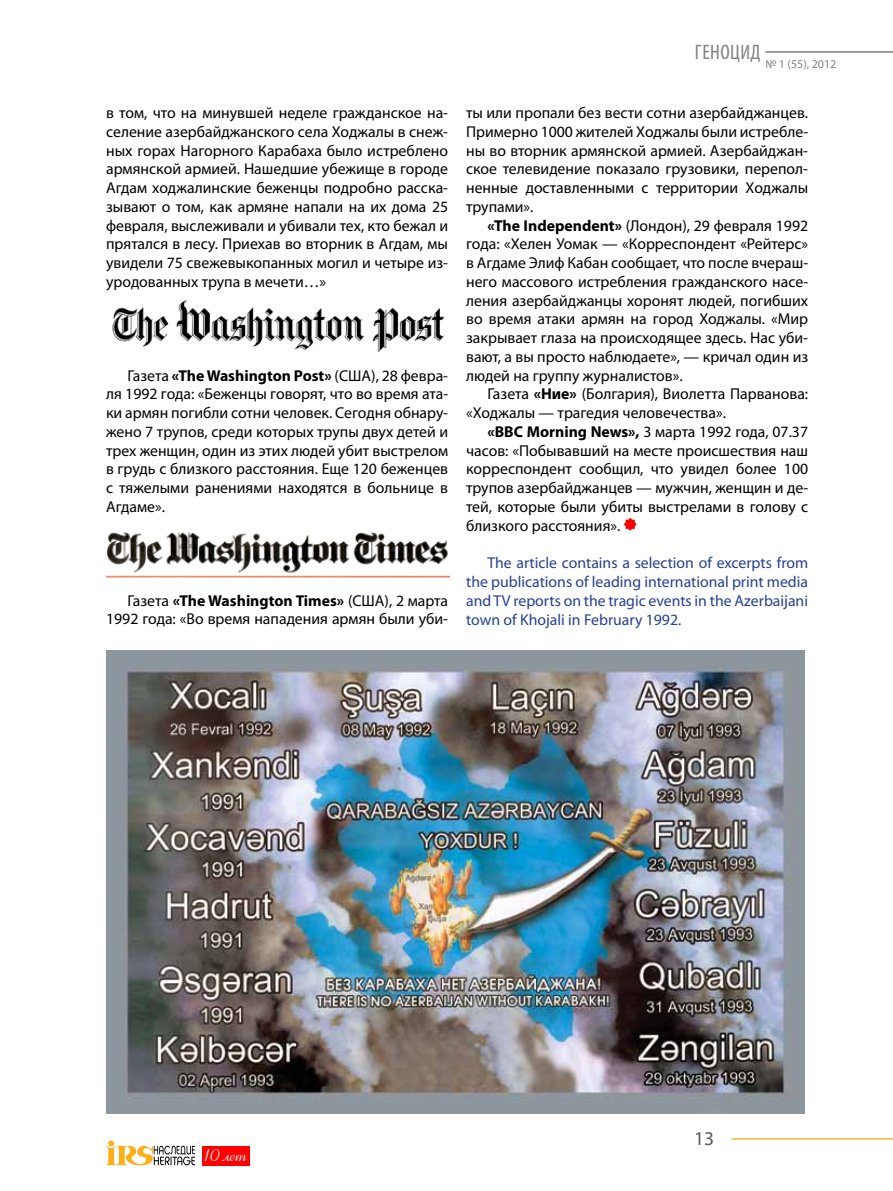
<style>
.page{position:relative;width:893px;height:1191px;background:#fff}
.page>*{position:absolute;margin:0;border:0;box-sizing:border-box;transform-origin:0 0}
.t1{font:28.2px "Cyrillic Ribbon";color:#fff}
.t2{font:condensed 21px "Myriad Pro";color:#808285}
.t3{font:19.5px "Myriad Pro";color:#58595b}
.t4{font:15.75px/18.8px "Myriad Pro";color:#000;text-align:justify}
.t5{font:15.75px/18.8px "Myriad Pro";color:#25408f;text-align:justify}
.t6{font:12px "Myriad Pro";color:#808285}
.s1{font-weight:700}
</style>
<div class="page">
<svg style="left:106px;top:1140px;width:89px;height:25px"></svg>
<hr style="left:765px;top:51px;width:128px;height:2px;background:#808285">
<hr style="left:731px;top:1138px;width:162px;height:1px;background:#fbaf34">
<div style="left:202px;top:1146px;width:47px;height:19px;background:#f00"></div>
<svg style="left:624px;top:518px;width:13px;height:13px"></svg>
<img style="left:106px;top:651px;width:699px;height:462px">
<img style="left:112px;top:300px;width:333px;height:52px">
<img style="left:106px;top:531px;width:343px;height:46px">
<p class="t4" style="left:106px;top:103px;width:344px">в том, что на минувшей неделе гражданское на&shy;селение азербайджанского села Ходжалы в снеж&shy;ных горах Нагорного Карабаха было истреблено армянской армией. Нашедшие убежище в городе Агдам ходжалинские беженцы подробно расска&shy;зывают о том, как армяне напали на их дома 25 февраля, выслеживали и убивали тех, кто бежал и прятался в лесу. Приехав во вторник в Агдам, мы увидели 75 свежевыкопанных могил и четыре из&shy;уродованных трупа в мечети…»</p>
<p class="t4" style="left:106px;top:366px;width:344px;text-indent:21px">Газета <span class="s1">«The Washington Post»</span> (США), 28 февра&shy;ля 1992 года: «Беженцы говорят, что во время ата&shy;ки армян погибли сотни человек. Сегодня обнару&shy;жено 7 трупов, среди которых трупы двух детей и трех женщин, один из этих людей убит выстрелом в грудь с близкого расстояния. Еще 120 беженцев с тяжелыми ранениями находятся в больнице в Агдаме».</p>
<p class="t4" style="left:106px;top:591px;width:344px;text-align:right">Газета <span class="s1">«The Washington Times»</span> (США), 2 марта<br>1992 года: «Во время нападения армян были уби-</p>
<h2 class="t2" style="left:695px;top:39px;width:66px">геноцид</h2>
<p class="t6" style="left:765px;top:56px;width:73px">№ 1 (55), 2012</p>
<p class="t4" style="left:466px;top:103px;width:344px">ты или пропали без вести сотни азербайджанцев.<br>Примерно 1000 жителей Ходжалы были истребле&shy;ны во вторник армянской армией. Азербайджан&shy;ское телевидение показало грузовики, перепол&shy;ненные доставленными с территории Ходжалы трупами».</p>
<p class="t4" style="left:466px;top:216px;width:344px;text-indent:21px"><span class="s1">«The Independent»</span> (Лондон), 29 февраля 1992 года: «Хелен Уомак — «Корреспондент «Рейтерс» в Агдаме Элиф Кабан сообщает, что после вчераш&shy;него массового истребления гражданского насе&shy;ления азербайджанцы хоронят людей, погибших во время атаки армян на город Ходжалы. «Мир закрывает глаза на происходящее здесь. Нас уби&shy;вают, а вы просто наблюдаете», — кричал один из людей на группу журналистов».</p>
<p class="t4" style="left:466px;top:384px;width:344px;text-indent:21px">Газета <span class="s1">«Ние»</span> (Болгария), Виолетта Парванова: «Ходжалы — трагедия человечества».</p>
<p class="t4" style="left:466px;top:422px;width:344px;text-indent:21px"><span class="s1">«BBC Morning News»,</span> 3 марта 1992 года, 07.37 часов: «Побывавший на месте происшествия наш корреспондент сообщил, что увидел более 100 трупов азербайджанцев — мужчин, женщин и де&shy;тей, которые были убиты выстрелами в голову с близкого расстояния».</p>
<p class="t5" style="left:466px;top:553px;width:343px;text-indent:21px">The article contains a selection of excerpts from the publications of leading international print media and TV reports on the tragic events in the Azerbaijani town of Khojali in February 1992.</p>
<h1 class="t1" style="left:205px;top:1135px;width:46px">10 лет</h1>
<p class="t3" style="left:694px;top:1126px;width:22px">13</p>
</div>
